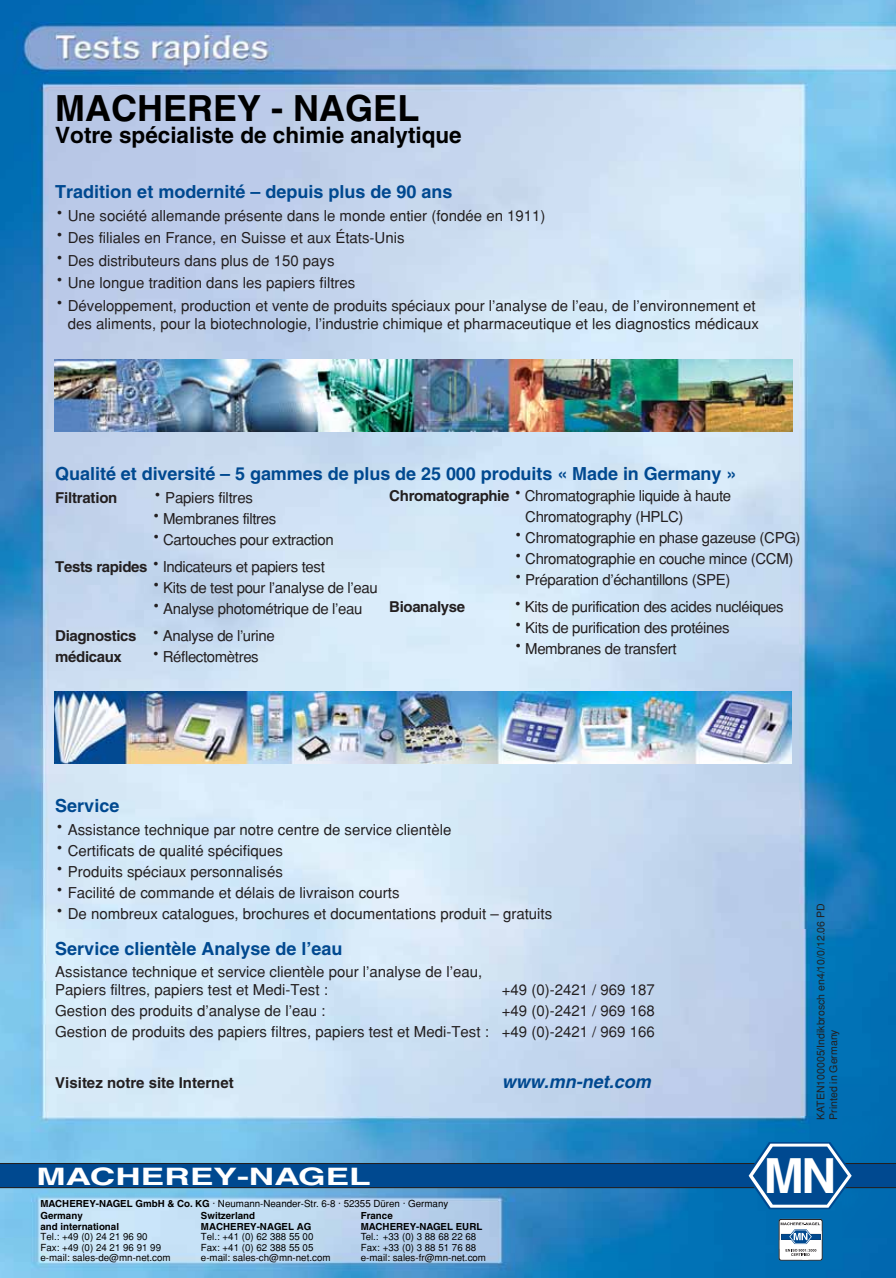
<style>
.page{position:relative;width:896px;height:1278px;background:#fff}
.page>*{position:absolute;margin:0;border:0;box-sizing:border-box;transform-origin:0 0}
.t1{font:700 48.45px "Helvetica";color:#fff}
.t2{font:700 36px "Helvetica";color:#000}
.t3{font:700 24px "Helvetica";color:#fff;scale:1.47 1}
.t4{font:700 22.5px "Helvetica";color:#000}
.t5{font:700 18px "Helvetica";color:#004990}
.t6{font:italic 700 18px "Helvetica";color:#004990}
.t7{font:15px/21px "Helvetica";color:#231f20}
.t8{font:15px/21px "Helvetica";letter-spacing:-.025em;color:#231f20}
.t9{font:700 15px "Helvetica";color:#231f20}
.t10{font:700 15px "Helvetica";letter-spacing:-.025em;color:#231f20}
.t11{font:10.5px/12.6px "Helvetica";color:#231f20}
.t12{font:9.75px/10.5px "Helvetica";color:#000}
.t13{font:700 9.75px/10.5px "Helvetica";color:#000}
.s1{font-size:30px}
.s2{font-weight:700}
</style>
<div class="page">
<img style="left:0;top:0;width:896px;height:1115px">
<img style="left:0;top:1237px;width:896px;height:40px">
<img style="left:0;top:1115px;width:896px;height:122px">
<svg style="left:0;top:1141px;width:896px;height:67px;background:#367eb5"></svg>
<img style="left:55px;top:360px;width:737px;height:72px">
<img style="left:55px;top:691px;width:737px;height:72px">
<svg style="left:779px;top:1218px;width:44px;height:42px"></svg>
<h2 class="t2" style="left:55px;top:95px;width:365px">MACHEREY - NAGEL</h2>
<h3 class="t4" style="left:55px;top:127px;width:408px">Votre spécialiste de chimie analytique</h3>
<p class="t5" style="left:55px;top:185px;width:399px">Tradition et modernité – depuis plus de 90 ans</p>
<p class="t7" style="left:55px;top:205px;width:702px;line-height:22.5px"><span class="s1">·</span> Une société allemande présente dans le monde entier (fondée en 1911)<br><span class="s1">·</span> Des filiales en France, en Suisse et aux États-Unis<br><span class="s1">·</span> Des distributeurs dans plus de 150 pays<br><span class="s1">·</span> Une longue tradition dans les papiers filtres<br><span class="s1">·</span> Développement, production et vente de produits spéciaux pour l’analyse de l’eau, de l’environnement et</p>
<p class="t7" style="left:68px;top:314px;width:693px">des aliments, pour la biotechnologie, l’industrie chimique et pharmaceutique et les diagnostics médicaux</p>
<p class="t5" style="left:55px;top:467px;width:683px">Qualité et diversité – 5 gammes de plus de 25 000 produits « Made in Germany »</p>
<p class="t8" style="left:152px;top:488px;width:184px;text-indent:-97px"><span class="s2">Filtration</span> <span class="s1">·</span> Papiers filtres<br><span class="s1">·</span> Membranes filtres<br><span class="s1">·</span> Cartouches pour extraction</p>
<p class="t8" style="left:152px;top:557px;width:227px;text-indent:-97px"><span class="s2">Tests rapides</span> <span class="s1">·</span> Indicateurs et papiers test<br><span class="s1">·</span> Kits de test pour l’analyse de l’eau <span class="s1">·</span> Analyse photométrique de l’eau</p>
<p class="t8" style="left:55px;top:626px;width:221px"><span class="s2">Diagnostics</span> <span class="s1">·</span> Analyse de l’urine <span class="s2">médicaux</span> <span class="s1">·</span> Réflectomètres</p>
<p class="t8" style="left:389px;top:487px;width:343px"><span class="s2">Chromatographie</span> <span class="s1">·</span> Chromatographie liquide à haute</p>
<p class="t8" style="left:525px;top:508px;width:160px">Chromatography (HPLC)</p>
<p class="t8" style="left:514px;top:529px;width:288px"><span class="s1">·</span> Chromatographie en phase gazeuse (CPG)</p>
<p class="t8" style="left:514px;top:550px;width:281px"><span class="s1">·</span> Chromatographie en couche mince (CCM)</p>
<p class="t8" style="left:514px;top:571px;width:218px"><span class="s1">·</span> Préparation d’échantillons (SPE)</p>
<p class="t10" style="left:389px;top:601px;width:77px">Bioanalyse</p>
<p class="t8" style="left:513px;top:598px;width:272px"><span class="s1">·</span> Kits de purification des acides nucléiques <span class="s1">·</span> Kits de purification des protéines<br><span class="s1">·</span> Membranes de transfert</p>
<p class="t5" style="left:55px;top:798px;width:66px">Service</p>
<p class="t7" style="left:55px;top:820px;width:498px"><span class="s1">·</span> Assistance technique par notre centre de service clientèle<br><span class="s1">·</span> Certificats de qualité spécifiques<br><span class="s1">·</span> Produits spéciaux personnalisés<br><span class="s1">·</span> Facilité de commande et délais de livraison courts<br><span class="s1">·</span> De nombreux catalogues, brochures et documentations produit – gratuits</p>
<p class="t5" style="left:55px;top:941px;width:289px">Service clientèle Analyse de l’eau</p>
<p class="t7" style="left:55px;top:964px;width:428px;line-height:18px">Assistance technique et service clientèle pour l’analyse de l’eau,<br>Papiers filtres, papiers test et Medi-Test :</p>
<p class="t7" style="left:502px;top:980px;width:155px">+49 (0)-2421 / 969 187</p>
<p class="t7" style="left:55px;top:1001px;width:272px">Gestion des produits d’analyse de l’eau :</p>
<p class="t7" style="left:55px;top:1001px;width:601px;text-align:right">+49 (0)-2421 / 969 168<br>Gestion de produits des papiers filtres, papiers test et Medi-Test : +49 (0)-2421 / 969 166</p>
<p class="t9" style="left:55px;top:1077px;width:180px">Visitez notre site Internet</p>
<p class="t6" style="left:502px;top:1074px;width:151px">www.mn-net.com</p>
<p class="t11" style="left:815px;top:1119px;width:218px;rotate:-90deg">KATEN100005/Indikbrosch en4/10/0/12.06 PD<br>Printed in Germany</p>
<h3 class="t3" style="left:36px;top:1167px;width:229px">MACHEREY-NAGEL</h3>
<h1 class="t1" style="left:764px;top:1157px;width:74px">MN</h1>
<p class="t12" style="left:361px;top:1198px;width:89px;line-height:11.9px;text-indent:-320px"><span class="s2">MACHEREY-NAGEL GmbH &amp; Co. KG</span> · Neumann-Neander-Str. 6-8 · 52355 Düren · Germany<br><span class="s2">France</span></p>
<p class="t13" style="left:361px;top:1221px;width:123px">MACHEREY-NAGEL EURL</p>
<p class="t12" style="left:361px;top:1231px;width:127px">Tel.: +33 (0) 3 88 68 22 68<br>Fax: +33 (0) 3 88 51 76 88 e-mail: sales-fr@mn-net.com</p>
<p class="t13" style="left:40px;top:1210px;width:80px">Germany<br>and international</p>
<p class="t12" style="left:40px;top:1231px;width:132px">Tel.: +49 (0) 24 21 96 90<br>Fax: +49 (0) 24 21 96 91 99 e-mail: sales-de@mn-net.com</p>
<p class="t13" style="left:201px;top:1210px;width:112px">Switzerland<br>MACHEREY-NAGEL AG</p>
<p class="t12" style="left:201px;top:1231px;width:131px">Tel.: +41 (0) 62 388 55 00<br>Fax: +41 (0) 62 388 55 05 e-mail: sales-ch@mn-net.com</p>
</div>
